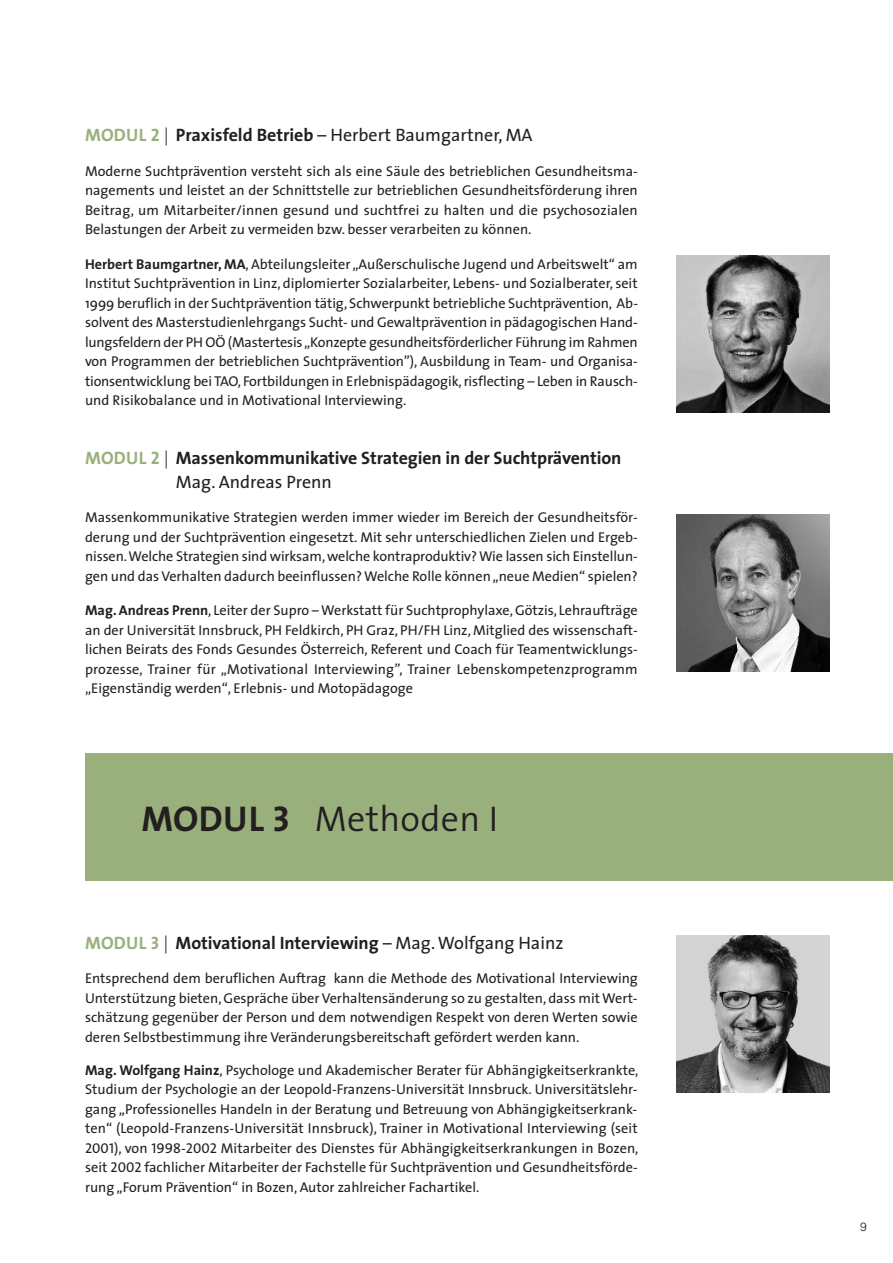
<style>
.page{position:relative;width:893px;height:1263px;background:#fff}
.page>*{position:absolute;margin:0;border:0;box-sizing:border-box;transform-origin:0 0}
.t1{font:300 36px "The Sans";letter-spacing:.01em;color:#231f20}
.t2{font:700 18px/24px "The Sans";letter-spacing:-.005em;color:#231f20}
.t3{font:18px "The Sans";color:#231f20}
.t4{font:14.25px/19.5px "The Sans";color:#231f20;text-align:justify}
.t5{font:300 12px "Univers";color:#231f20}
.s1{font-weight:700;color:#9ab07c}
.s2{font-family:"The Sans Bold Caps";color:#9ab07c}
.s3{font-weight:300}
.s4{font-weight:700}
.s5{color:#9ab07c}
.s6{font-family:"The Sans Bold Caps";font-weight:400;color:#9ab07c}
.s7{font-weight:400}
.s8{font-family:"The Sans Bold Caps";font-weight:400}
.s9{font-family:"The Sans Caps"}
</style>
<div class="page">
<hr style="left:0;top:0;width:1px;height:128px;background:#9ab07c">
<img style="left:676px;top:255px;width:153px;height:158px">
<img style="left:676px;top:515px;width:153px;height:157px">
<div style="left:85px;top:753px;width:808px;height:128px;background:#9ab07c"></div>
<img style="left:676px;top:935px;width:153px;height:158px">
<p class="t3" style="left:85px;top:128px;width:449px"><span class="s1">MODUL</span> <span class="s2">2</span> <span class="s3">|</span> <span class="s4">Praxisfeld Betrieb</span> – Herbert Baumgartner, MA</p>
<p class="t4" style="left:85px;top:162px;width:554px">Moderne Suchtprävention versteht sich als eine Säule des betrieblichen Gesundheitsma&shy;nagements und leistet an der Schnittstelle zur betrieblichen Gesundheitsförderung ihren Beitrag, um Mitarbeiter/innen gesund und suchtfrei zu halten und die psychosozialen Belastungen der Arbeit zu vermeiden bzw. besser verarbeiten zu können.</p>
<p class="t4" style="left:85px;top:255px;width:554px"><span class="s4">Herbert Baumgartner, MA</span>, Abteilungsleiter „Außerschulische Jugend und Arbeitswelt“ am Institut Suchtprävention in Linz, diplomierter Sozialarbeiter, Lebens- und Sozialberater, seit 1999 beruflich in der Suchtprävention tätig, Schwerpunkt betriebliche Suchtprävention, Ab&shy;solvent des Masterstudienlehrgangs Sucht- und Gewaltprävention in pädagogischen Hand&shy;lungsfeldern der PH OÖ (Mastertesis„Konzepte gesundheitsförderlicher Führung im Rahmen von Programmen der betrieblichen Suchtprävention”), Ausbildung in Team- und Organisa&shy;tionsentwicklung bei TAO, Fortbildungen in Erlebnispädagogik,risflecting – Leben in Rausch&shy;und Risikobalance und in Motivational Interviewing.</p>
<p class="t2" style="left:176px;top:447px;width:447px;text-indent:-91px"><span class="s5">MODUL</span> <span class="s6">2</span> <span class="s3">|</span> Massenkommunikative Strategien in der Suchtprävention<br><span class="s7">Mag. Andreas Prenn</span></p>
<p class="t4" style="left:85px;top:509px;width:554px">Massenkommunikative Strategien werden immer wieder im Bereich der Gesundheitsför&shy;derung und der Suchtprävention eingesetzt. Mit sehr unterschiedlichen Zielen und Ergeb&shy;nissen.Welche Strategien sind wirksam,welche kontraproduktiv?Wie lassen sich Einstellun&shy;gen und das Verhalten dadurch beeinflussen?Welche Rolle können„neue Medien“ spielen?</p>
<p class="t4" style="left:85px;top:602px;width:554px"><span class="s4">Mag.Andreas Prenn</span>, Leiter der Supro –Werkstatt für Suchtprophylaxe,Götzis, Lehraufträge an der Universität Innsbruck, PH Feldkirch, PH Graz, PH/FH Linz, Mitglied des wissenschaft&shy;lichen Beirats des Fonds Gesundes Österreich, Referent und Coach für Teamentwicklungs&shy;prozesse, Trainer für „Motivational Interviewing”, Trainer Lebenskompetenzprogramm „Eigenständig werden“, Erlebnis- und Motopädagoge</p>
<h1 class="t1" style="left:141px;top:807px;width:358px"><span class="s4">MODUL</span> <span class="s8">3</span> Methoden I</h1>
<p class="t2" style="left:85px;top:932px;width:480px"><span class="s5">MODUL</span> <span class="s6">3</span> <span class="s3">|</span> Motivational Interviewing <span class="s7">– Mag.Wolfgang Hainz</span></p>
<p class="t4" style="left:85px;top:970px;width:554px">Entsprechend dem beruflichen Auftrag kann die Methode des Motivational Interviewing Unterstützung bieten,Gespräche über Verhaltensänderung so zu gestalten, dass mit Wert&shy;schätzung gegenüber der Person und dem notwendigen Respekt von deren Werten sowie deren Selbstbestimmung ihre Veränderungsbereitschaft gefördert werden kann.</p>
<p class="t4" style="left:85px;top:1062px;width:555px"><span class="s4">Mag. Wolfgang Hainz</span>, Psychologe und Akademischer Berater für Abhängigkeitserkrankte, Studium der Psychologie an der Leopold-Franzens-Universität Innsbruck. Universitätslehr&shy;gang „Professionelles Handeln in der Beratung und Betreuung von Abhängigkeitserkrank&shy;ten“ (Leopold-Franzens-Universität Innsbruck), Trainer in Motivational Interviewing (seit <span class="s9">2001</span>), von <span class="s9">1998-2002</span> Mitarbeiter des Dienstes für Abhängigkeitserkrankungen in Bozen, seit <span class="s9">2002</span> fachlicher Mitarbeiter der Fachstelle für Suchtprävention und Gesundheitsförde&shy;rung „Forum Prävention“ in Bozen, Autor zahlreicher Fachartikel.</p>
<p class="t5" style="left:860px;top:1223px;width:8px">9</p>
</div>
